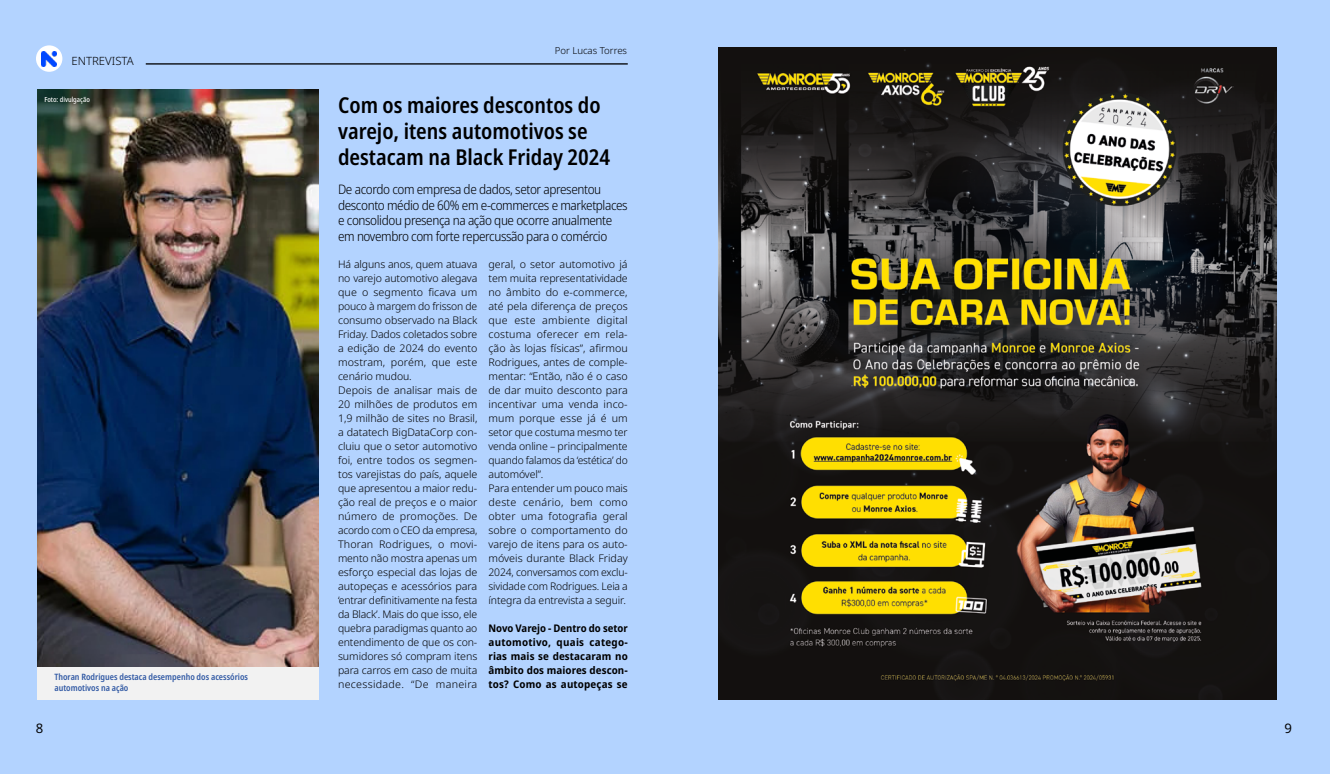
<style>
.page{position:relative;width:1330px;height:774px;background:#fff}
.page>*{position:absolute;margin:0;border:0;box-sizing:border-box;transform-origin:0 0}
.t1{font:600 condensed 21.88px/26.2px "Noto Sans";color:#000}
.t2{font:300 semi-condensed 13.12px/15.8px "Noto Sans";letter-spacing:-.03em;color:#000}
.t3{font:13.12px "Noto Sans";color:#020203}
.t4{font:300 11.38px "Noto Sans";color:#000}
.t5{font:300 10.5px/14px "Noto Sans";letter-spacing:-.005em;color:#000}
.t6{font:700 semi-condensed 10.5px/14px "Noto Sans";letter-spacing:.01em;color:#000;text-align:justify}
.t7{font:300 9.62px "Noto Sans";color:#000}
.t8{font:600 condensed 8.75px/10.5px "Noto Sans";color:#3159a4}
.t9{font:500 condensed 7px "Noto Sans";color:#fff}
</style>
<div class="page">
<div style="left:0;top:0;width:1329px;height:774px;background:#b3d3ff"></div>
<hr style="left:146px;top:63px;width:482px;height:2px;background:#000">
<div style="left:36px;top:45px;width:26px;height:27px;background:#fff;border-radius:50%"></div>
<img style="left:41px;top:52px;width:16px;height:14px">
<img style="left:718px;top:47px;width:558px;height:653px">
<img style="left:37px;top:90px;width:282px;height:577px">
<div style="left:37px;top:667px;width:282px;height:32px;background:#f2f2f2"></div>
<p class="t4" style="left:71px;top:53px;width:64px">ENTREVISTA</p>
<p class="t9" style="left:44px;top:95px;width:47px">Foto: divulgação</p>
<p class="t8" style="left:54px;top:672px;width:195px">Thoran Rodrigues destaca desempenho dos acessórios automotivos na ação</p>
<p class="t7" style="left:555px;top:44px;width:74px">Por Lucas Torres</p>
<h1 class="t1" style="left:338px;top:92px;width:274px">Com os maiores descontos do varejo, itens automotivos se destacam na Black Friday 2024</h1>
<p class="t2" style="left:338px;top:181px;width:291px">De acordo com empresa de dados, setor apresentou desconto médio de 60% em e-commerces e marketplaces e consolidou presença na ação que ocorre anualmente em novembro com forte repercussão para o comércio</p>
<p class="t5" style="left:338px;top:257px;width:141px">Há alguns anos, quem atuava no varejo automotivo alegava que o segmento ficava um pouco à margem do frisson de consumo observado na Black<br>Friday. Dados coletados sobre a edição de 2024 do evento mostram, porém, que este cenário mudou.<br>Depois de analisar mais de<br>20 milhões de produtos em<br>1,9 milhão de sites no Brasil, a datatech BigDataCorp con&shy;cluiu que o setor automotivo foi, entre todos os segmen&shy;tos varejistas do país, aquele que apresentou a maior redu&shy;ção real de preços e o maior número de promoções. De acordo com o CEO da empresa,<br>Thoran Rodrigues, o movi&shy;mento não mostra apenas um esforço especial das lojas de autopeças e acessórios para ‘entrar definitivamente na festa da Black’. Mais do que isso, ele quebra paradigmas quanto ao entendimento de que os con&shy;sumidores só compram itens para carros em caso de muita necessidade. “De maneira</p>
<p class="t5" style="left:488px;top:257px;width:141px">geral, o setor automotivo já tem muita representatividade no âmbito do e-commerce, até pela diferença de preços que este ambiente digital costuma oferecer em rela&shy;ção às lojas físicas”, afirmou<br>Rodrigues, antes de comple&shy;mentar: “Então, não é o caso de dar muito desconto para incentivar uma venda inco&shy;mum porque esse já é um setor que costuma mesmo ter venda online – principalmente quando falamos da ‘estética’ do automóvel”.<br>Para entender um pouco mais deste cenário, bem como obter uma fotografia geral sobre o comportamento do varejo de itens para os auto&shy;móveis durante Black Friday<br>2024, conversamos com exclu&shy;sividade com Rodrigues. Leia a íntegra da entrevista a seguir.</p>
<p class="t6" style="left:488px;top:621px;width:141px">Novo Varejo - Dentro do setor automotivo, quais catego&shy;rias mais se destacaram no âmbito dos maiores descon&shy;tos? Como as autopeças se</p>
<p class="t3" style="left:36px;top:719px;width:9px">8</p>
<p class="t3" style="left:1284px;top:719px;width:9px">9</p>
</div>
